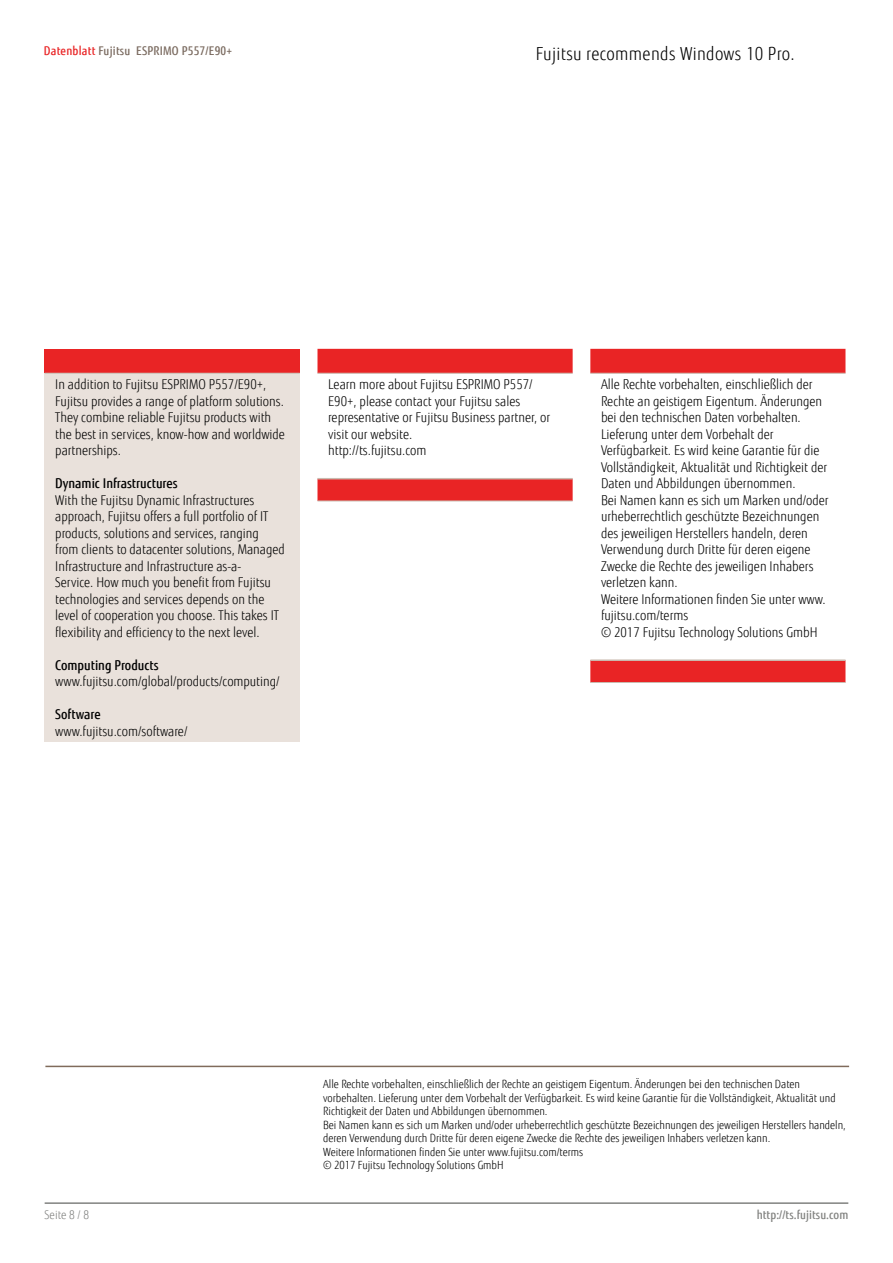
<style>
.page{position:relative;width:893px;height:1263px;background:#fff}
.page>*{position:absolute;margin:0;border:0;box-sizing:border-box;transform-origin:0 0}
.t1{font:300 18px "Fujitsu Sans";letter-spacing:.02em;color:#000;scale:.9 1}
.t2{font:300 13.5px/16.5px "Fujitsu Sans";color:#000;scale:.9 1}
.t3{font:500 13.5px "Fujitsu Sans";color:#000;scale:.9 1}
.t4{font:500 12px "Fujitsu Sans";letter-spacing:.02em;color:#79695e;scale:.9 1}
.t5{font:500 12px "Fujitsu Sans";letter-spacing:.005em;color:#818280;scale:.9 1}
.t6{font:300 12px "Fujitsu Sans";letter-spacing:.005em;color:#818280;scale:.9 1}
.t7{font:300 11.25px/13.5px "Fujitsu Sans";color:#000;scale:.9 1}
.s1{color:#e92425}
</style>
<div class="page">
<hr style="left:45px;top:1202px;width:803px;height:2px;background:#818280">
<div style="left:45px;top:349px;width:255px;height:24px;background:#e92425"></div>
<div style="left:45px;top:373px;width:255px;height:369px;background:#e9e1db"></div>
<hr style="left:45px;top:373px;width:255px;height:1px;background:#c9bbb0">
<svg style="left:317px;top:349px;width:256px;height:152px"></svg>
<hr style="left:317px;top:373px;width:256px;height:1px;background:#c9bbb0">
<hr style="left:317px;top:478px;width:256px;height:1px;background:#c9bbb0">
<hr style="left:317px;top:501px;width:256px;height:1px;background:#c9bbb0">
<svg style="left:590px;top:349px;width:255px;height:333px"></svg>
<hr style="left:590px;top:373px;width:255px;height:1px;background:#c9bbb0">
<hr style="left:590px;top:659px;width:255px;height:2px;background:#c9bbb0">
<hr style="left:590px;top:682px;width:255px;height:1px;background:#c9bbb0">
<hr style="left:45px;top:1066px;width:804px;height:1px;background:#806b5b">
<p class="t4" style="left:44px;top:43px;width:211px"><span class="s1">Datenblatt</span> Fujitsu ESPRIMO P557/E90+</p>
<h1 class="t1" style="left:536px;top:43px;width:289px">Fujitsu recommends Windows 10 Pro.</h1>
<p class="t2" style="left:55px;top:376px;width:257px">In addition to Fujitsu ESPRIMO P557/E90+, Fujitsu provides a range of platform solutions.<br>They combine reliable Fujitsu products with the best in services, know-how and worldwide partnerships.</p>
<p class="t3" style="left:55px;top:475px;width:137px">Dynamic Infrastructures</p>
<p class="t2" style="left:55px;top:492px;width:257px">With the Fujitsu Dynamic Infrastructures approach, Fujitsu offers a full portfolio of IT products, solutions and services, ranging from clients to datacenter solutions, Managed Infrastructure and Infrastructure as-a-<br>Service. How much you benefit from Fujitsu technologies and services depends on the level of cooperation you choose. This takes IT flexibility and efficiency to the next level.</p>
<p class="t3" style="left:55px;top:656px;width:116px">Computing Products</p>
<p class="t2" style="left:55px;top:673px;width:251px">www.fujitsu.com/global/products/computing/</p>
<p class="t3" style="left:55px;top:706px;width:52px">Software</p>
<p class="t2" style="left:55px;top:723px;width:148px">www.fujitsu.com/software/</p>
<p class="t2" style="left:328px;top:376px;width:248px">Learn more about Fujitsu ESPRIMO P557/ E90+, please contact your Fujitsu sales representative or Fujitsu Business partner, or visit our website.<br>http://ts.fujitsu.com</p>
<p class="t2" style="left:601px;top:376px;width:254px">Alle Rechte vorbehalten, einschließlich der Rechte an geistigem Eigentum. Änderungen bei den technischen Daten vorbehalten.<br>Lieferung unter dem Vorbehalt der Verfügbarkeit. Es wird keine Garantie für die Vollständigkeit, Aktualität und Richtigkeit der Daten und Abbildungen übernommen.<br>Bei Namen kann es sich um Marken und/oder urheberrechtlich geschützte Bezeichnungen des jeweiligen Herstellers handeln, deren Verwendung durch Dritte für deren eigene Zwecke die Rechte des jeweiligen Inhabers verletzen kann.<br>Weitere Informationen finden Sie unter www. fujitsu.com/terms<br>© 2017 Fujitsu Technology Solutions GmbH</p>
<p class="t7" style="left:323px;top:1078px;width:582px">Alle Rechte vorbehalten, einschließlich der Rechte an geistigem Eigentum. Änderungen bei den technischen Daten vorbehalten. Lieferung unter dem Vorbehalt der Verfügbarkeit. Es wird keine Garantie für die Vollständigkeit, Aktualität und Richtigkeit der Daten und Abbildungen übernommen.<br>Bei Namen kann es sich um Marken und/oder urheberrechtlich geschützte Bezeichnungen des jeweiligen Herstellers handeln, deren Verwendung durch Dritte für deren eigene Zwecke die Rechte des jeweiligen Inhabers verletzen kann.<br>Weitere Informationen finden Sie unter www.fujitsu.com/terms<br>© 2017 Fujitsu Technology Solutions GmbH</p>
<p class="t6" style="left:45px;top:1208px;width:51px">Seite 8 / 8</p>
<p class="t5" style="left:757px;top:1208px;width:103px">http://ts.fujitsu.com</p>
</div>
